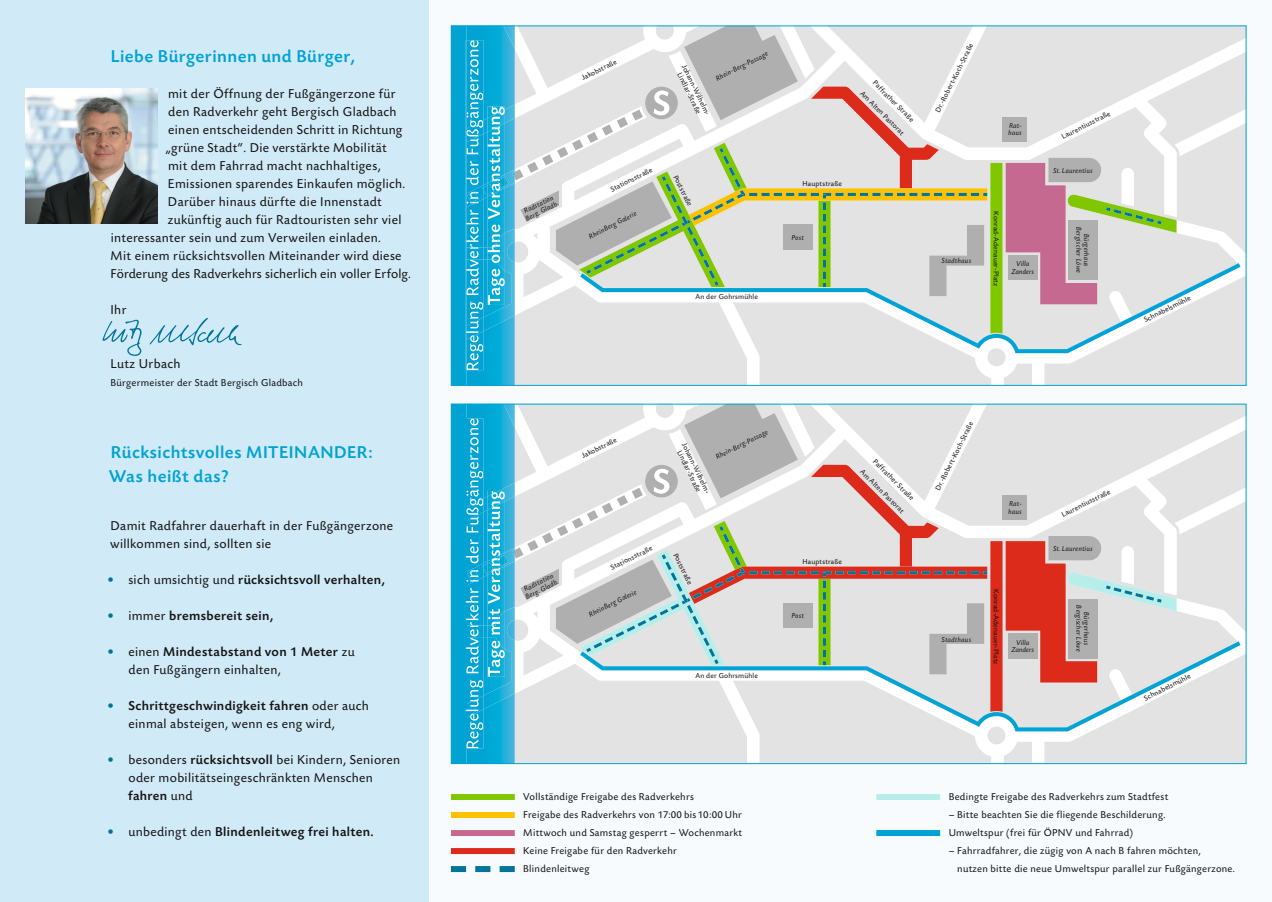
<style>
.page{position:relative;width:1272px;height:902px;background:#fff}
.page>*{position:absolute;margin:0;border:0;box-sizing:border-box;transform-origin:0 0}
.t1{font:500 18px/24px "Today Sans BEFOP";letter-spacing:.025em;color:#00a3d3}
.t2{font:13.5px/18px "Today Sans BEFOP";letter-spacing:.025em;color:#131413}
.t3{font:500 13.5px "Today Sans BEFOP";letter-spacing:.025em;color:#131413}
.t4{font:10.5px/18px "Today Sans BEFOP";letter-spacing:.025em;color:#131413}
.t5{font:7.5px/7.5px "Today Sans BEFOP";letter-spacing:.025em;color:#131413;text-align:center}
.t6{font:italic 7.5px/7.5px "Today Sans BEFOP";letter-spacing:.025em;color:#131413;text-align:center}
.s1{font-weight:400;color:#00749b}
.s2{font-weight:400}
.s3{color:#00749b}
.s4{font-weight:500}
</style>
<div class="page">
<div style="left:0;top:0;width:429px;height:901px;background:#d1eaf8"></div>
<div style="left:429px;top:0;width:842px;height:901px;background:#f7fbfe"></div>
<svg style="left:453px;top:28px;width:791px;height:356px;background:#d2d9d6"></svg>
<img style="left:466px;top:40px;width:17px;height:330px">
<img style="left:466px;top:185px;width:17px;height:22px">
<img style="left:466px;top:247px;width:17px;height:92px">
<img style="left:466px;top:120px;width:17px;height:22px">
<img style="left:467px;top:187px;width:16px;height:16px">
<img style="left:487px;top:106px;width:18px;height:199px">
<img style="left:487px;top:174px;width:18px;height:23px">
<img style="left:487px;top:233px;width:18px;height:38px">
<img style="left:487px;top:109px;width:18px;height:23px">
<img style="left:487px;top:177px;width:18px;height:17px">
<svg style="left:453px;top:406px;width:791px;height:356px;background:#d9d6d6"></svg>
<img style="left:466px;top:406px;width:48px;height:356px">
<img style="left:483px;top:547px;width:31px;height:30px">
<img style="left:483px;top:607px;width:31px;height:102px">
<img style="left:483px;top:406px;width:31px;height:106px">
<img style="left:483px;top:550px;width:31px;height:23px">
<img style="left:466px;top:418px;width:17px;height:330px">
<img style="left:466px;top:563px;width:17px;height:22px">
<img style="left:466px;top:625px;width:17px;height:92px">
<img style="left:466px;top:498px;width:17px;height:22px">
<img style="left:467px;top:565px;width:16px;height:16px">
<img style="left:487px;top:510px;width:18px;height:166px">
<img style="left:487px;top:552px;width:18px;height:23px">
<img style="left:487px;top:611px;width:18px;height:38px">
<img style="left:487px;top:491px;width:18px;height:19px">
<img style="left:487px;top:555px;width:18px;height:17px">
<img style="left:26px;top:88px;width:131px;height:136px">
<div style="left:451px;top:794px;width:63px;height:6px;background:#80c700"></div>
<div style="left:451px;top:848px;width:63px;height:6px;background:#dc2a1b"></div>
<div style="left:451px;top:812px;width:63px;height:6px;background:#fcc200"></div>
<div style="left:876px;top:830px;width:64px;height:6px;background:#00a3d3"></div>
<div style="left:876px;top:794px;width:64px;height:6px;background:#b8eee9"></div>
<div style="left:451px;top:830px;width:63px;height:6px;background:#c66990"></div>
<svg style="left:451px;top:866px;width:63px;height:6px"></svg>
<svg style="left:150px;top:318px;width:92px;height:27px"></svg>
<svg style="left:102px;top:319px;width:40px;height:37px"></svg>
<h1 class="t1" style="left:111px;top:44px;width:245px">Liebe Bürgerinnen und Bürger,</h1>
<p class="t2" style="left:168px;top:85px;width:229px">mit der Öffnung der Fußgängerzone für</p>
<p class="t2" style="left:168px;top:103px;width:230px">den Radverkehr geht Bergisch Gladbach</p>
<p class="t2" style="left:168px;top:121px;width:236px">einen entscheidenden Schritt in Richtung</p>
<p class="t2" style="left:166px;top:139px;width:222px">„grüne Stadt“. Die verstärkte Mobilität</p>
<p class="t2" style="left:168px;top:157px;width:214px">mit dem Fahrrad macht nachhaltiges,</p>
<p class="t2" style="left:168px;top:175px;width:239px">Emissionen sparendes Einkaufen möglich.</p>
<p class="t2" style="left:168px;top:193px;width:215px">Darüber hinaus dürfte die Innenstadt</p>
<p class="t2" style="left:168px;top:211px;width:235px">zukünftig auch für Radtouristen sehr viel</p>
<p class="t2" style="left:111px;top:229px;width:271px">interessanter sein und zum Verweilen einladen.</p>
<p class="t2" style="left:111px;top:247px;width:292px">Mit einem rücksichtsvollen Miteinander wird diese</p>
<p class="t2" style="left:110px;top:265px;width:302px">Förderung des Radverkehrs sicherlich ein voller Erfolg.</p>
<p class="t2" style="left:110px;top:301px;width:17px">Ihr</p>
<p class="t2" style="left:110px;top:355px;width:71px">Lutz Urbach</p>
<p class="t4" style="left:111px;top:374px;width:194px">Bürgermeister der Stadt Bergisch Gladbach</p>
<h1 class="t1" style="left:109px;top:440px;width:265px">Rücksichtsvolles MITEINANDER:<br>Was heißt das?</h1>
<p class="t2" style="left:110px;top:517px;width:285px">Damit Radfahrer dauerhaft in der Fußgängerzone willkommen sind, sollten sie</p>
<p class="t3" style="left:107px;top:572px;width:279px"><span class="s1">•</span> <span class="s2">sich umsichtig und</span> rücksichtsvoll verhalten,</p>
<p class="t3" style="left:107px;top:608px;width:167px"><span class="s1">•</span> <span class="s2">immer</span> bremsbereit sein,</p>
<p class="t2" style="left:129px;top:643px;width:227px;text-indent:-22px"><span class="s3">•</span> einen <span class="s4">Mindestabstand von 1 Meter</span> zu den Fußgängern einhalten,</p>
<p class="t2" style="left:128px;top:697px;width:242px;text-indent:-21px"><span class="s3">•</span> <span class="s4">Schrittgeschwindigkeit fahren</span> oder auch einmal absteigen, wenn es eng wird,</p>
<p class="t2" style="left:128px;top:751px;width:273px;text-indent:-21px"><span class="s3">•</span> besonders <span class="s4">rücksichtsvoll</span> bei Kindern, Senioren oder mobilitätseingeschränkten Menschen <span class="s4">fahren</span> und</p>
<p class="t3" style="left:107px;top:824px;width:268px"><span class="s1">•</span> <span class="s2">unbedingt den</span> Blindenleitweg frei halten.</p>
<p class="t6" style="left:521px;top:209px;width:37px;text-align:left;rotate:-26deg">Radstation<br>Berg. Gladb.</p>
<p class="t5" style="left:580px;top:75px;width:40px;rotate:-26deg">Jakobstraße</p>
<p class="t6" style="left:714px;top:75px;width:59px;rotate:-26deg">Rhein-Berg-Passage</p>
<p class="t5" style="left:687px;top:63px;width:58px;rotate:64deg">Johann-Wilhelm-<br>Lindlar-Straße</p>
<p class="t5" style="left:609px;top:186px;width:47px;rotate:-26deg">Stationsstraße</p>
<p class="t6" style="left:588px;top:233px;width:54px;rotate:-26deg">RheinBerg Galerie</p>
<p class="t5" style="left:678px;top:174px;width:35px;rotate:63deg">Poststraße</p>
<p class="t5" style="left:695px;top:293px;width:64px">An der Gohrsmühle</p>
<p class="t5" style="left:876px;top:79px;width:56px;rotate:45deg">Paffrather Straße</p>
<p class="t5" style="left:863px;top:90px;width:60px;rotate:45deg">Am Alten Pastorat</p>
<p class="t5" style="left:802px;top:180px;width:41px">Hauptstraße</p>
<p class="t6" style="left:791px;top:234px;width:14px">Post</p>
<p class="t5" style="left:934px;top:110px;width:78px;rotate:-64deg">Dr.-Robert-Koch-Straße</p>
<p class="t6" style="left:941px;top:257px;width:31px">Stadthaus</p>
<p class="t6" style="left:1008px;top:122px;width:15px;text-align:left">Rat&shy;haus</p>
<p class="t5" style="left:999px;top:211px;width:77px;rotate:90deg">Konrad-Adenauer-Platz</p>
<p class="t6" style="left:1011px;top:260px;width:24px">Villa<br>Zanders</p>
<p class="t5" style="left:1060px;top:133px;width:55px;rotate:-26deg">Laurentiusstraße</p>
<p class="t6" style="left:1053px;top:167px;width:41px">St. Laurentius</p>
<p class="t6" style="left:1089px;top:227px;width:48px;rotate:90deg">Bürgerhaus<br>Bergischer Löwe</p>
<p class="t5" style="left:1142px;top:317px;width:53px;rotate:-26deg">Schnabelsmühle</p>
<p class="t6" style="left:521px;top:587px;width:37px;text-align:left;rotate:-26deg">Radstation<br>Berg. Gladb.</p>
<p class="t5" style="left:580px;top:453px;width:40px;rotate:-26deg">Jakobstraße</p>
<p class="t6" style="left:714px;top:453px;width:59px;rotate:-26deg">Rhein-Berg-Passage</p>
<p class="t5" style="left:687px;top:441px;width:58px;rotate:64deg">Johann-Wilhelm-<br>Lindlar-Straße</p>
<p class="t5" style="left:609px;top:564px;width:47px;rotate:-26deg">Stationsstraße</p>
<p class="t6" style="left:588px;top:611px;width:54px;rotate:-26deg">RheinBerg Galerie</p>
<p class="t5" style="left:678px;top:552px;width:35px;rotate:63deg">Poststraße</p>
<p class="t5" style="left:695px;top:671px;width:64px">An der Gohrsmühle</p>
<p class="t5" style="left:876px;top:457px;width:56px;rotate:45deg">Paffrather Straße</p>
<p class="t5" style="left:863px;top:468px;width:60px;rotate:45deg">Am Alten Pastorat</p>
<p class="t5" style="left:802px;top:558px;width:41px">Hauptstraße</p>
<p class="t6" style="left:791px;top:612px;width:14px">Post</p>
<p class="t5" style="left:934px;top:488px;width:78px;rotate:-64deg">Dr.-Robert-Koch-Straße</p>
<p class="t6" style="left:941px;top:635px;width:31px">Stadthaus</p>
<p class="t6" style="left:1008px;top:500px;width:15px;text-align:left">Rat&shy;haus</p>
<p class="t5" style="left:999px;top:589px;width:77px;rotate:90deg">Konrad-Adenauer-Platz</p>
<p class="t6" style="left:1011px;top:638px;width:24px">Villa<br>Zanders</p>
<p class="t5" style="left:1060px;top:511px;width:55px;rotate:-26deg">Laurentiusstraße</p>
<p class="t6" style="left:1053px;top:545px;width:41px">St. Laurentius</p>
<p class="t6" style="left:1089px;top:605px;width:48px;rotate:90deg">Bürgerhaus<br>Bergischer Löwe</p>
<p class="t5" style="left:1142px;top:695px;width:53px;rotate:-26deg">Schnabelsmühle</p>
<p class="t4" style="left:523px;top:788px;width:220px">Vollständige Freigabe des Radverkehrs<br>Freigabe des Radverkehrs von 17:00 bis 10:00 Uhr Mittwoch und Samstag gesperrt – Wochenmarkt Keine Freigabe für den Radverkehr Blindenleitweg</p>
<p class="t4" style="left:948px;top:787px;width:221px">Bedingte Freigabe des Radverkehrs zum Stadtfest</p>
<p class="t4" style="left:948px;top:805px;width:218px">– Bitte beachten Sie die fliegende Beschilderung.<br>Umweltspur (frei für ÖPNV und Fahrrad)</p>
<p class="t4" style="left:957px;top:841px;width:279px;text-indent:-9px">– Fahrradfahrer, die zügig von A nach B fahren möchten,<br>nutzen bitte die neue Umweltspur parallel zur Fußgängerzone.</p>
</div>
